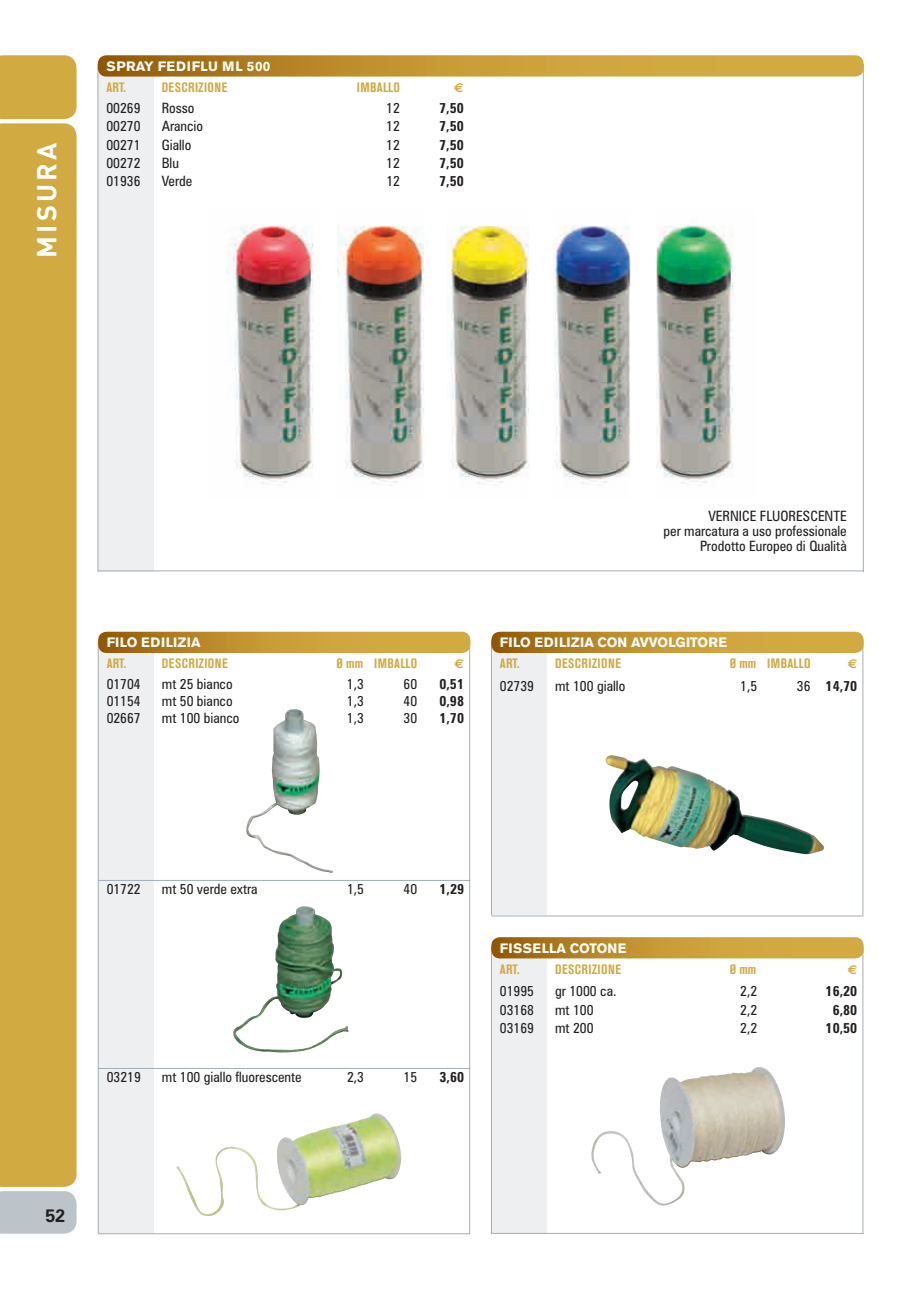
<style>
.page{position:relative;width:919px;height:1289px;background:#fff}
.page>*{position:absolute;margin:0;border:0;box-sizing:border-box;transform-origin:0 0}
.t1{font:700 27px "DIN";letter-spacing:.12em;color:#fff}
.t2{font:700 18px "Zurich BT";color:#231f20}
.t3{font:condensed 14.25px/15px "Zurich BT";color:#231f20;text-align:right}
.t4{font:700 condensed 14.25px "Zurich BT";color:#231f20}
.t5{font:700 condensed 13.5px "Akzidenz Grotesk BE";letter-spacing:.035em;color:#d2aa42}
.t6{font:700 13.5px "Akzidenz Grotesk BE";color:#fff}
.t7{font:700 condensed 13.5px "Akzidenz Grotesk BE";letter-spacing:.01em;color:#d2aa42}
.t8{font:700 13.5px "Akzidenz Grotesk BE";letter-spacing:.02em;color:#fff}
.t9{font:700 13.5px "Akzidenz Grotesk BE";letter-spacing:.04em;color:#fff}
.t10{font:700 condensed 13.5px "Akzidenz Grotesk BE";letter-spacing:.015em;color:#d2aa42}
.t11{font:700 12.75px "Euro Sans";color:#d2aa42}
.s1{font-weight:400}
</style>
<div class="page">
<div style="left:0;top:1191px;width:77px;height:42px;background:#bcc4c9"></div>
<div style="left:0;top:123px;width:77px;height:1063px;background:#d2aa42"></div>
<div style="left:0;top:55px;width:77px;height:64px;background:#d2aa42"></div>
<div style="left:98px;top:66px;width:55px;height:506px;background:#edeff1"></div>
<hr style="left:862px;top:64px;width:1px;height:508px;background:#a4aeb6">
<hr style="left:97px;top:64px;width:1px;height:508px;background:#a4aeb6">
<hr style="left:98px;top:570px;width:765px;height:1px;background:#a4aeb6">
<svg style="left:98px;top:55px;width:765px;height:22px;background:#c39637"></svg>
<div style="left:98px;top:647px;width:56px;height:586px;background:#edeff1"></div>
<hr style="left:469px;top:640px;width:1px;height:593px;background:#a4aeb6">
<hr style="left:98px;top:640px;width:1px;height:593px;background:#a4aeb6">
<hr style="left:98px;top:880px;width:372px;height:1px;background:#a4aeb6">
<hr style="left:98px;top:1068px;width:372px;height:1px;background:#a4aeb6">
<hr style="left:98px;top:1233px;width:372px;height:1px;background:#a4aeb6">
<svg style="left:98px;top:631px;width:372px;height:22px;background:#c39637"></svg>
<img style="left:176px;top:1113px;width:226px;height:103px">
<img style="left:233px;top:906px;width:116px;height:147px">
<img style="left:306px;top:720px;width:14px;height:89px">
<div style="left:491px;top:952px;width:56px;height:281px;background:#edeff1"></div>
<hr style="left:862px;top:945px;width:1px;height:288px;background:#a4aeb6">
<hr style="left:491px;top:945px;width:1px;height:288px;background:#a4aeb6">
<hr style="left:491px;top:1232px;width:372px;height:1px;background:#a4aeb6">
<svg style="left:491px;top:937px;width:372px;height:21px;background:#c19432"></svg>
<img style="left:591px;top:1067px;width:194px;height:139px">
<div style="left:491px;top:649px;width:56px;height:266px;background:#edeff1"></div>
<hr style="left:862px;top:640px;width:1px;height:275px;background:#a4aeb6">
<hr style="left:491px;top:640px;width:1px;height:275px;background:#a4aeb6">
<hr style="left:491px;top:915px;width:372px;height:1px;background:#a4aeb6">
<svg style="left:491px;top:631px;width:372px;height:22px;background:#c39737"></svg>
<img style="left:605px;top:755px;width:219px;height:100px">
<img style="left:226px;top:225px;width:88px;height:261px">
<img style="left:553px;top:226px;width:76px;height:260px">
<img style="left:656px;top:225px;width:78px;height:261px">
<img style="left:629px;top:244px;width:2px;height:221px">
<img style="left:337px;top:225px;width:87px;height:261px">
<img style="left:450px;top:225px;width:79px;height:261px">
<h1 class="t1" style="left:37px;top:258px;width:117px;rotate:-90deg">MISURA</h1>
<p class="t8" style="left:106px;top:61px;width:166px">SPRAY FEDIFLU ML 500</p>
<p class="t5" style="left:106px;top:82px;width:21px">ART.</p>
<p class="t5" style="left:162px;top:82px;width:67px">DESCRIZIONE</p>
<p class="t10" style="left:357px;top:82px;width:45px">IMBALLO</p>
<p class="t11" style="left:454px;top:80px;width:11px">€</p>
<p class="t3" style="left:106px;top:101px;width:36px">00269</p>
<p class="t3" style="left:162px;top:101px;width:34px">Rosso</p>
<p class="t3" style="left:386px;top:101px;width:15px">12</p>
<p class="t4" style="left:439px;top:103px;width:26px">7,50</p>
<p class="t3" style="left:106px;top:120px;width:36px">00270</p>
<p class="t3" style="left:162px;top:120px;width:43px">Arancio</p>
<p class="t3" style="left:386px;top:120px;width:15px">12</p>
<p class="t4" style="left:439px;top:121px;width:26px">7,50</p>
<p class="t3" style="left:106px;top:138px;width:36px">00271</p>
<p class="t3" style="left:162px;top:138px;width:31px">Giallo</p>
<p class="t3" style="left:386px;top:138px;width:15px">12</p>
<p class="t4" style="left:439px;top:139px;width:26px">7,50</p>
<p class="t3" style="left:106px;top:157px;width:36px">00272</p>
<p class="t3" style="left:162px;top:157px;width:19px">Blu</p>
<p class="t3" style="left:386px;top:157px;width:15px">12</p>
<p class="t4" style="left:439px;top:158px;width:26px">7,50</p>
<p class="t3" style="left:106px;top:175px;width:36px">01936</p>
<p class="t3" style="left:162px;top:175px;width:32px">Verde</p>
<p class="t3" style="left:386px;top:175px;width:15px">12</p>
<p class="t4" style="left:439px;top:176px;width:26px">7,50</p>
<p class="t9" style="left:107px;top:638px;width:96px">FILO EDILIZIA</p>
<p class="t5" style="left:107px;top:658px;width:21px">ART.</p>
<p class="t5" style="left:162px;top:658px;width:67px">DESCRIZIONE</p>
<p class="t7" style="left:336px;top:658px;width:82px">Ø mm IMBALLO</p>
<p class="t11" style="left:454px;top:656px;width:11px">€</p>
<p class="t3" style="left:107px;top:678px;width:36px">01704</p>
<p class="t3" style="left:162px;top:678px;width:72px">mt 25 bianco</p>
<p class="t3" style="left:347px;top:678px;width:19px">1,3</p>
<p class="t3" style="left:403px;top:678px;width:15px">60</p>
<p class="t4" style="left:439px;top:679px;width:26px">0,51</p>
<p class="t3" style="left:107px;top:694px;width:36px">01154</p>
<p class="t3" style="left:162px;top:694px;width:72px">mt 50 bianco</p>
<p class="t3" style="left:347px;top:694px;width:19px">1,3</p>
<p class="t3" style="left:403px;top:694px;width:15px">40</p>
<p class="t4" style="left:439px;top:696px;width:26px">0,98</p>
<p class="t3" style="left:107px;top:711px;width:36px">02667</p>
<p class="t3" style="left:162px;top:711px;width:79px">mt 100 bianco</p>
<p class="t3" style="left:347px;top:711px;width:19px">1,3</p>
<p class="t3" style="left:403px;top:711px;width:15px">30</p>
<p class="t4" style="left:439px;top:712px;width:26px">1,70</p>
<p class="t3" style="left:663px;top:509px;width:185px">VERNICE FLUORESCENTE<br>per marcatura a uso professionale<br>Prodotto Europeo di Qualità</p>
<p class="t6" style="left:500px;top:638px;width:229px">FILO EDILIZIA CON AVVOLGITORE</p>
<p class="t5" style="left:500px;top:658px;width:21px">ART.</p>
<p class="t5" style="left:555px;top:658px;width:67px">DESCRIZIONE</p>
<p class="t7" style="left:729px;top:658px;width:82px">Ø mm IMBALLO</p>
<p class="t11" style="left:847px;top:656px;width:11px">€</p>
<p class="t3" style="left:500px;top:679px;width:36px">02739</p>
<p class="t3" style="left:555px;top:679px;width:72px">mt 100 giallo</p>
<p class="t3" style="left:740px;top:679px;width:19px">1,5</p>
<p class="t4" style="left:796px;top:680px;width:62px"><span class="s1">36</span> 14,70</p>
<p class="t3" style="left:107px;top:882px;width:36px">01722</p>
<p class="t3" style="left:162px;top:882px;width:97px">mt 50 verde extra</p>
<p class="t3" style="left:347px;top:882px;width:19px">1,5</p>
<p class="t3" style="left:403px;top:882px;width:15px">40</p>
<p class="t4" style="left:439px;top:883px;width:26px">1,29</p>
<p class="t3" style="left:107px;top:1070px;width:36px">03219</p>
<p class="t3" style="left:162px;top:1070px;width:141px">mt 100 giallo fluorescente</p>
<p class="t3" style="left:347px;top:1070px;width:19px">2,3</p>
<p class="t3" style="left:403px;top:1070px;width:15px">15</p>
<p class="t4" style="left:439px;top:1071px;width:26px">3,60</p>
<p class="t6" style="left:500px;top:943px;width:128px">FISSELLA COTONE</p>
<p class="t5" style="left:500px;top:964px;width:21px">ART.</p>
<p class="t5" style="left:555px;top:964px;width:67px">DESCRIZIONE</p>
<p class="t5" style="left:729px;top:964px;width:28px">Ø mm</p>
<p class="t11" style="left:847px;top:961px;width:11px">€</p>
<p class="t3" style="left:500px;top:984px;width:36px">01995</p>
<p class="t3" style="left:555px;top:984px;width:63px">gr 1000 ca.</p>
<p class="t3" style="left:740px;top:984px;width:19px">2,2</p>
<p class="t4" style="left:825px;top:986px;width:33px">16,20</p>
<p class="t3" style="left:500px;top:1003px;width:36px">03168</p>
<p class="t3" style="left:555px;top:1003px;width:40px">mt 100</p>
<p class="t3" style="left:740px;top:1003px;width:19px">2,2</p>
<p class="t4" style="left:832px;top:1004px;width:26px">6,80</p>
<p class="t3" style="left:500px;top:1021px;width:36px">03169</p>
<p class="t3" style="left:555px;top:1021px;width:40px">mt 200</p>
<p class="t3" style="left:740px;top:1021px;width:19px">2,2</p>
<p class="t4" style="left:825px;top:1022px;width:33px">10,50</p>
<p class="t2" style="left:45px;top:1208px;width:21px">52</p>
</div>
